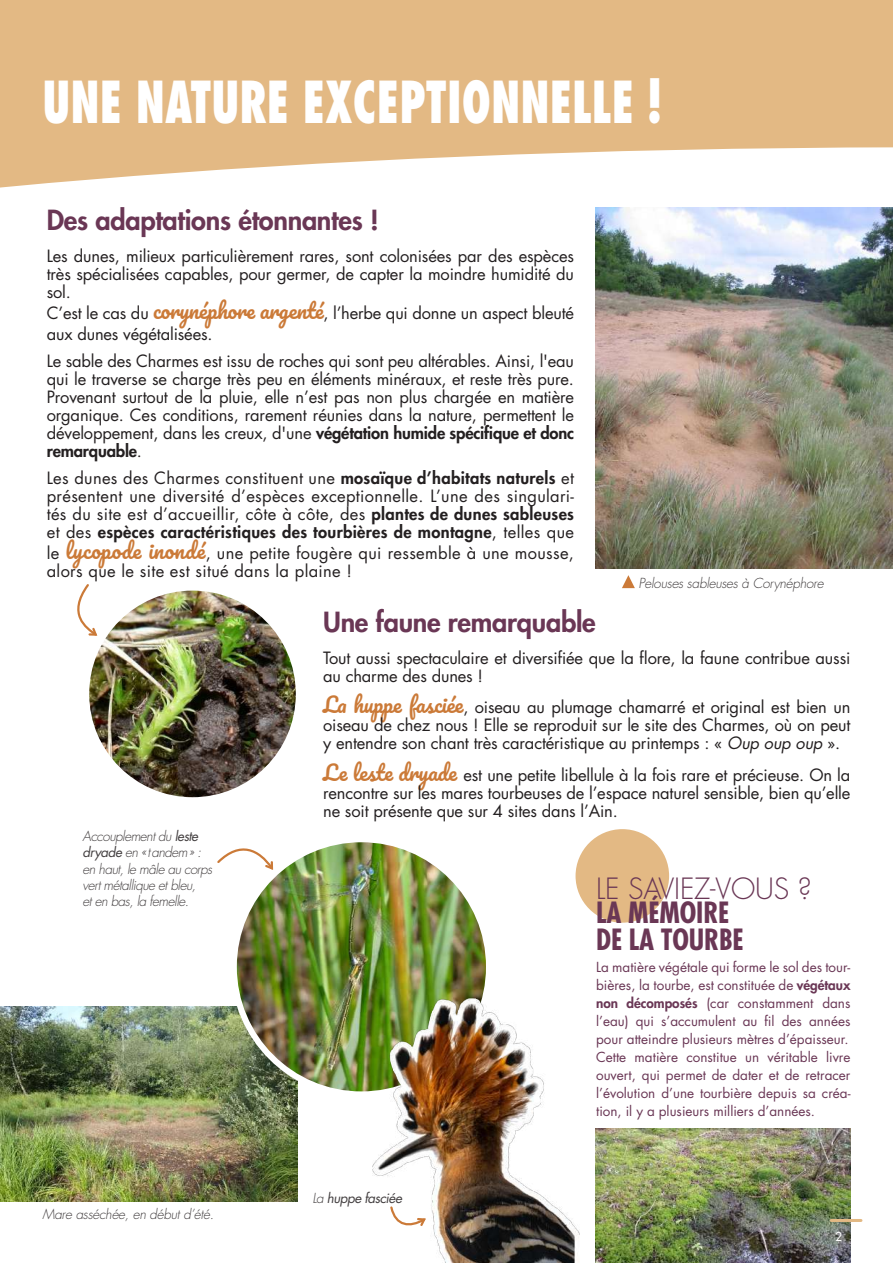
<style>
.page{position:relative;width:893px;height:1263px;background:#fff}
.page>*{position:absolute;margin:0;border:0;box-sizing:border-box;transform-origin:0 0}
.t1{font:800 condensed 56.25px "Futura Std";color:#fff;scale:.8 1}
.t2{font:700 condensed 28.5px/27px "Futura Std";letter-spacing:-.005em;color:#6a3755}
.t3{font:300 28.5px "Futura Std";letter-spacing:-.005em;color:#6a3755}
.t4{font:800 27px "Futura Std";letter-spacing:-.01em;color:#6a3755}
.t5{font:16.5px/18px "Futura Std";letter-spacing:-.01em;color:#231f20;text-align:justify}
.t6{font:16.5px/18px "Futura Std";letter-spacing:.02em;color:#231f20}
.t7{font:13.5px/18px "Futura Std";color:#6a3755}
.t8{font:italic 300 13.5px/16.2px "Futura Std";letter-spacing:-.04em;color:#444041}
.t9{font:italic 300 13.5px "Futura Std";letter-spacing:-.02em;color:#444041}
.t10{font:italic 13.5px "Futura Std";letter-spacing:-.04em;color:#444041}
.t11{font:500 12px "Futura Std";color:#fff}
.s1{font-family:"Pacifico";font-size:21px;color:#cb7a38}
.s2{font-weight:800}
.s3{font-style:italic}
.s4{font-weight:400}
.s5{font-weight:300}
</style>
<div class="page">
<img style="left:596px;top:1128px;width:255px;height:135px">
<hr style="left:831px;top:1219px;width:30px;height:3px;background:#e3b984">
<svg style="left:0;top:0;width:893px;height:348px;fill:#e3b984"></svg>
<div style="left:576px;top:829px;width:93px;height:94px;background:#e3b984;border-radius:50%"></div>
<svg style="left:622px;top:575px;width:13px;height:13px"></svg>
<img style="left:596px;top:207px;width:297px;height:362px">
<svg style="left:77px;top:584px;width:21px;height:52px"></svg>
<img style="left:86px;top:588px;width:213px;height:212px;border-radius:50%">
<div style="left:83px;top:585px;width:219px;height:218px;border:6px solid #fff;border-radius:50%"></div>
<img style="left:0;top:1006px;width:298px;height:195px">
<img style="left:234px;top:843px;width:251px;height:251px">
<div style="left:231px;top:836px;width:261px;height:261px;border:6px solid #fff;border-radius:50%"></div>
<svg style="left:217px;top:843px;width:58px;height:28px"></svg>
<img style="left:372px;top:998px;width:207px;height:265px">
<svg style="left:389px;top:1205px;width:39px;height:23px"></svg>
<h1 class="t1" style="left:43px;top:77px;width:775px">UNE NATURE EXCEPTIONNELLE !</h1>
<h3 class="t4" style="left:47px;top:208px;width:333px">Des adaptations étonnantes !</h3>
<p class="t5" style="left:47px;top:248px;width:529px">Les dunes, milieux particulièrement rares, sont colonisées par des espèces très spécialisées capables, pour germer, de capter la moindre humidité du sol.</p>
<p class="t5" style="left:47px;top:303px;width:529px;line-height:21px">C’est le cas du <span class="s1">corynéphore argenté</span>, l’herbe qui donne un aspect bleuté aux dunes végétalisées.</p>
<p class="t5" style="left:47px;top:353px;width:529px">Le sable des Charmes est issu de roches qui sont peu altérables. Ainsi, l'eau qui le traverse se charge très peu en éléments minéraux, et reste très pure.<br>Provenant surtout de la pluie, elle n’est pas non plus chargée en matière organique. Ces conditions, rarement réunies dans la nature, permettent le développement, dans les creux, d'une <span class="s2">végétation humide spécifique et donc remarquable</span>.</p>
<p class="t5" style="left:47px;top:470px;width:529px">Les dunes des Charmes constituent une <span class="s2">mosaïque d’habitats naturels</span> et présentent une diversité d’espèces exceptionnelle. L’une des singulari&shy;tés du site est d’accueillir, côte à côte, des <span class="s2">plantes de dunes sableuses </span>et des <span class="s2">espèces caractéristiques des tourbières de montagne</span>, telles que</p>
<p class="t6" style="left:47px;top:545px;width:529px">le <span class="s1">lycopode inondé</span>, une petite fougère qui ressemble à une mousse, alors que le site est situé dans la plaine !</p>
<h3 class="t4" style="left:323px;top:610px;width:274px">Une faune remarquable</h3>
<p class="t5" style="left:323px;top:649px;width:529px">Tout aussi spectaculaire et diversifiée que la flore, la faune contribue aussi au charme des dunes !</p>
<p class="t5" style="left:323px;top:699px;width:529px"><span class="s1">La huppe fasciée</span>, oiseau au plumage chamarré et original est bien un oiseau de chez nous ! Elle se reproduit sur le site des Charmes, où on peut y entendre son chant très caractéristique au printemps : « <span class="s3">Oup oup oup</span> ».</p>
<p class="t5" style="left:323px;top:766px;width:529px"><span class="s1">Le leste dryade</span> est une petite libellule à la fois rare et précieuse. On la rencontre sur les mares tourbeuses de l’espace naturel sensible, bien qu’elle ne soit présente que sur 4 sites dans l’Ain.</p>
<p class="t8" style="left:83px;top:829px;width:131px">Accouplement du <span class="s4">leste dryade</span> en «tandem» : en haut, le mâle au corps vert métallique et bleu,<br>et en bas, la femelle.</p>
<p class="t9" style="left:638px;top:577px;width:187px">Pelouses sableuses à Corynéphore</p>
<h2 class="t3" style="left:596px;top:876px;width:217px">LE SAVIEZ-VOUS ?</h2>
<h2 class="t2" style="left:596px;top:900px;width:149px">LA MÉMOIRE<br>DE LA TOURBE</h2>
<p class="t7" style="left:596px;top:959px;width:256px">La matière végétale qui forme le sol des tour&shy;bières, la tourbe, est constituée de <span class="s2">végétaux non décomposés</span> (car constamment dans l’eau) qui s’accumulent au fil des années pour atteindre plusieurs mètres d’épaisseur.<br>Cette matière constitue un véritable livre ouvert, qui permet de dater et de retracer l’évolution d’une tourbière depuis sa créa&shy;tion, il y a plusieurs milliers d’années.</p>
<p class="t9" style="left:43px;top:1207px;width:173px">Mare asséchée, en début d’été.</p>
<p class="t10" style="left:312px;top:1192px;width:91px"><span class="s5">La</span> huppe fasciée</p>
<p class="t11" style="left:835px;top:1231px;width:8px">2</p>
</div>
